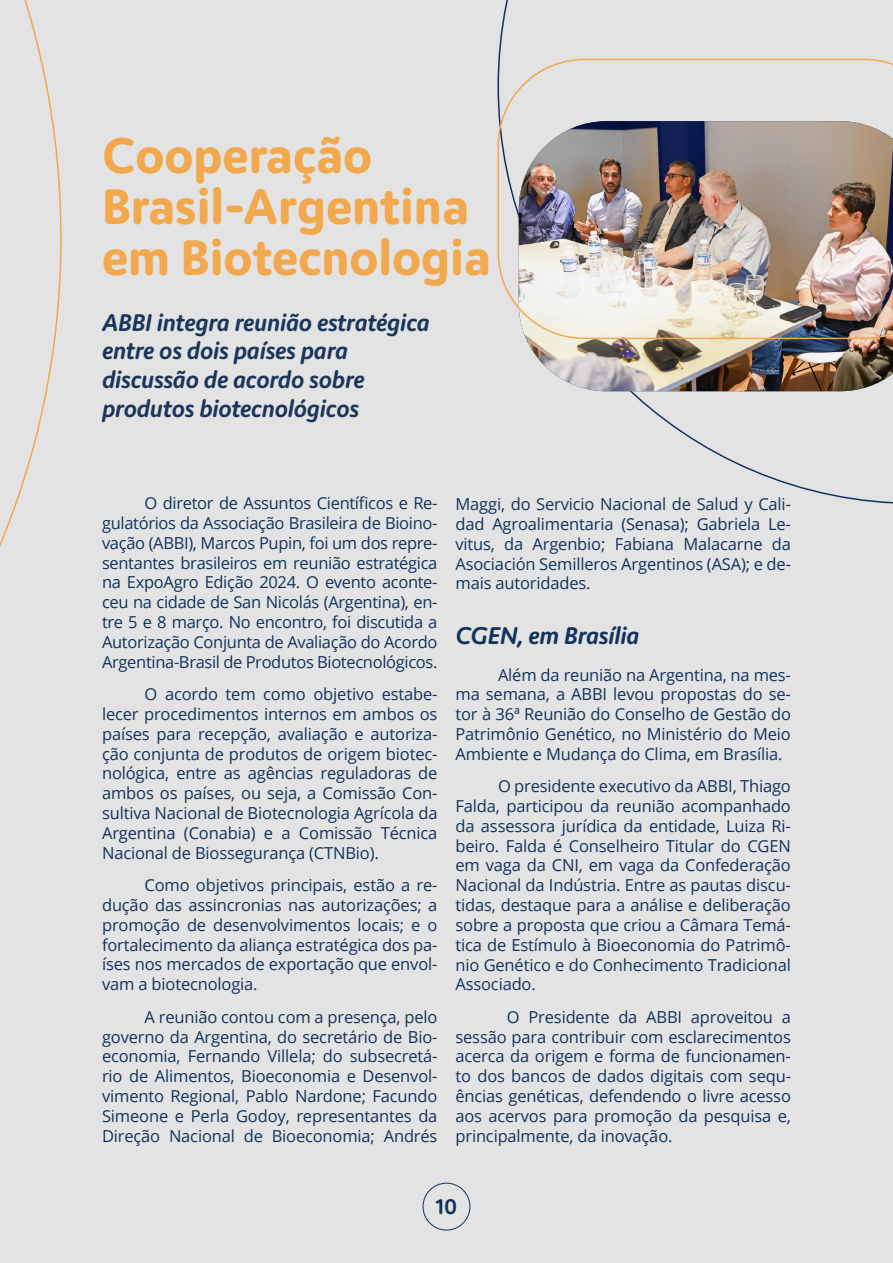
<style>
.page{position:relative;width:893px;height:1263px;background:#e3e3e3}
.page>*{position:absolute;margin:0;border:0;box-sizing:border-box;transform-origin:0 0}
.t1{font:700 49.5px/51px "Moniker Basic";color:#f2a84c}
.t2{font:italic 500 24px/28.8px "Moniker Basic";letter-spacing:-.01em;color:#1c365b}
.t3{font:italic 500 24px "Moniker Basic";letter-spacing:-.01em;color:#12335c}
.t4{font:500 21px "Moniker Basic";color:#12335c}
.t5{font:16.5px/19.8px "Open Sans";letter-spacing:-.01em;color:#12335c;text-align:justify}
</style>
<div class="page">
<svg style="left:0;top:0;width:62px;height:547px"></svg>
<svg style="left:498px;top:0;width:395px;height:504px"></svg>
<img style="left:519px;top:339px;width:374px;height:52px">
<img style="left:497px;top:59px;width:396px;height:280px">
<div style="left:423px;top:1183px;width:47px;height:47px;border:1px solid #12335c;border-radius:50%"></div>
<h1 class="t1" style="left:102px;top:128px;width:390px">Cooperação<br>Brasil-Argentina em Biotecnologia</h1>
<h2 class="t2" style="left:102px;top:307px;width:329px">ABBI integra reunião estratégica entre os dois países para discussão de acordo sobre produtos biotecnológicos</h2>
<p class="t5" style="left:102px;top:493px;width:337px;text-indent:43px">O diretor de Assuntos Científicos e Re&shy;gulatórios da Associação Brasileira de Bioino&shy;vação (ABBI), Marcos Pupin, foi um dos repre&shy;sentantes brasileiros em reunião estratégica na ExpoAgro Edição 2024. O evento aconte&shy;ceu na cidade de San Nicolás (Argentina), en&shy;tre 5 e 8 março. No encontro, foi discutida a Autorização Conjunta de Avaliação do Acordo Argentina-Brasil de Produtos Biotecnológicos.</p>
<p class="t5" style="left:102px;top:684px;width:337px;text-indent:43px">O acordo tem como objetivo estabe&shy;lecer procedimentos internos em ambos os países para recepção, avaliação e autoriza&shy;ção conjunta de produtos de origem biotec&shy;nológica, entre as agências reguladoras de ambos os países, ou seja, a Comissão Con&shy;sultiva Nacional de Biotecnologia Agrícola da Argentina (Conabia) e a Comissão Técnica Nacional de Biossegurança (CTNBio).</p>
<p class="t5" style="left:102px;top:875px;width:337px;text-indent:43px">Como objetivos principais, estão a re&shy;dução das assincronias nas autorizações; a promoção de desenvolvimentos locais; e o fortalecimento da aliança estratégica dos pa&shy;íses nos mercados de exportação que envol&shy;vam a biotecnologia.</p>
<p class="t5" style="left:102px;top:1006px;width:337px;text-indent:43px">A reunião contou com a presença, pelo governo da Argentina, do secretário de Bio&shy;economia, Fernando Villela; do subsecretá&shy;rio de Alimentos, Bioeconomia e Desenvol&shy;vimento Regional, Pablo Nardone; Facundo Simeone e Perla Godoy, representantes da Direção Nacional de Bioeconomia; Andrés</p>
<p class="t5" style="left:455px;top:494px;width:337px">Maggi, do Servicio Nacional de Salud y Cali&shy;dad Agroalimentaria (Senasa); Gabriela Le&shy;vitus, da Argenbio; Fabiana Malacarne da Asociación Semilleros Argentinos (ASA); e de&shy;mais autoridades.</p>
<h2 class="t3" style="left:455px;top:619px;width:186px">CGEN, em Brasília</h2>
<p class="t5" style="left:455px;top:664px;width:337px;text-indent:43px">Além da reunião na Argentina, na mes&shy;ma semana, a ABBI levou propostas do se&shy;tor à 36ª Reunião do Conselho de Gestão do Patrimônio Genético, no Ministério do Meio Ambiente e Mudança do Clima, em Brasília.</p>
<p class="t5" style="left:455px;top:776px;width:337px;text-indent:43px">O presidente executivo da ABBI, Thiago Falda, participou da reunião acompanhado da assessora jurídica da entidade, Luiza Ri&shy;beiro. Falda é Conselheiro Titular do CGEN em vaga da CNI, em vaga da Confederação Nacional da Indústria. Entre as pautas discu&shy;tidas, destaque para a análise e deliberação sobre a proposta que criou a Câmara Temá&shy;tica de Estímulo à Bioeconomia do Patrimô&shy;nio Genético e do Conhecimento Tradicional Associado.</p>
<p class="t5" style="left:455px;top:1006px;width:337px;text-indent:51px">O Presidente da ABBI aproveitou a sessão para contribuir com esclarecimentos acerca da origem e forma de funcionamen&shy;to dos bancos de dados digitais com sequ&shy;ências genéticas, defendendo o livre acesso aos acervos para promoção da pesquisa e, principalmente, da inovação.</p>
<p class="t4" style="left:436px;top:1192px;width:23px">10</p>
</div>
